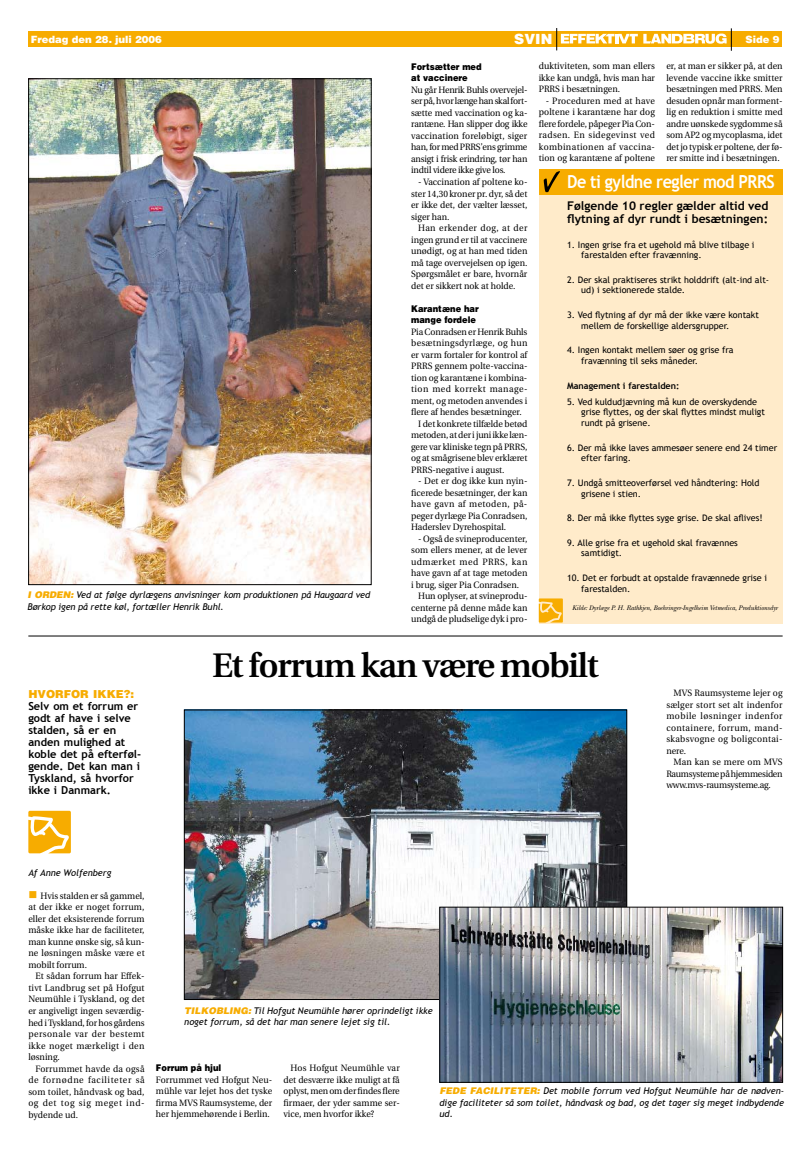
<style>
.page{position:relative;width:811px;height:1149px;background:#fff}
.page>*{position:absolute;margin:0;border:0;box-sizing:border-box;transform-origin:0 0}
.t1{font:600 34px "Utopia";letter-spacing:-.035em;color:#000}
.t2{font:700 18px "Trebuchet MS";letter-spacing:-.03em;color:#fff;scale:.9 1}
.t3{font:900 14px "Switzerland";color:#fff}
.t4{font:700 12px/13px "Trebuchet MS";color:#000}
.t5{font:700 11px/12px "Trebuchet MS";color:#000}
.t6{font:900 11px "Helvetica";color:#f7ac00}
.t7{font:900 10px "Switzerland";color:#fff}
.t8{font:9.2px/11.5px "Utopia";color:#000;text-align:justify;scale:.95 1}
.t9{font:italic 9.2px/11.5px "Trebuchet MS";color:#000}
.t10{font:900 9.2px/11.5px "Switzerland";color:#000;scale:.9 1}
.t11{font:9.2px "Utopia";letter-spacing:.03em;color:#000;scale:.95 1}
.t12{font:9.2px "Utopia";letter-spacing:.05em;color:#000;scale:.95 1}
.t13{font:9.2px "Utopia";letter-spacing:.055em;color:#000;scale:.95 1}
.t14{font:9px/10.6px "Trebuchet MS";color:#000}
.t15{font:700 9px "Trebuchet MS";color:#000}
.t16{font:italic 7px "Nebraska";color:#000;scale:.95 1}
.s1{font-family:"Helvetica";font-weight:900;color:#f7ac00}
.s2{color:#f7ac00}
</style>
<div class="page">
<div style="left:28px;top:31px;width:754px;height:16px;background:#f7ac00"></div>
<svg style="left:556px;top:28px;width:176px;height:23px"></svg>
<img style="left:30px;top:80px;width:339px;height:502px">
<div style="left:539px;top:195px;width:243px;height:428px;background:#ffebca"></div>
<div style="left:539px;top:169px;width:243px;height:25px;background:#f7ac00"></div>
<svg style="left:544px;top:171px;width:16px;height:21px"></svg>
<svg style="left:539px;top:598px;width:24px;height:24px"></svg>
<hr style="left:28px;top:635px;width:754px;height:1px;background:#000">
<img style="left:186px;top:711px;width:439px;height:286px">
<svg style="left:28px;top:810px;width:43px;height:43px"></svg>
<img style="left:441px;top:908px;width:340px;height:172px">
<div style="left:439px;top:906px;width:344px;height:176px;border:1px solid #000"></div>
<p class="t7" style="left:31px;top:33px;width:133px">Fredag den 28. juli 2006</p>
<h3 class="t3" style="left:514px;top:30px;width:40px">SVIN</h3>
<p class="t7" style="left:745px;top:33px;width:35px">Side 9</p>
<p class="t9" style="left:28px;top:589px;width:344px"><span class="s1">I ORDEN:</span> Ved at følge dyrlægens anvisninger kom produktionen på Haugaard ved<br>Børkop igen på rette køl, fortæller Henrik Buhl.</p>
<p class="t10" style="left:411px;top:61px;width:80px">Fortsætter med at vaccinere</p>
<p class="t8" style="left:411px;top:84px;width:124px">Nu går Henrik Buhls overvejel&shy;ser på, hvor længe han skal fort&shy;sætte med vaccination og ka&shy;rantæne. Han slipper dog ikke vaccination foreløbigt, siger han, for med PRRS’ens grimme ansigt i frisk erindring, tør han indtil videre ikke give los.</p>
<p class="t8" style="left:411px;top:176px;width:124px;text-indent:7px">- Vaccination af poltene ko&shy;ster 14,30 kroner pr. dyr, så det er ikke det, der vælter læsset, siger han.</p>
<p class="t8" style="left:411px;top:222px;width:124px;text-indent:7px">Han erkender dog, at der ingen grund er til at vaccinere unødigt, og at han med tiden må tage overvejelsen op igen.<br>Spørgsmålet er bare, hvornår det er sikkert nok at holde.</p>
<p class="t10" style="left:411px;top:302px;width:77px">Karantæne har mange fordele</p>
<p class="t8" style="left:411px;top:326px;width:124px">Pia Conradsen er Henrik Buhls</p>
<p class="t11" style="left:411px;top:338px;width:124px">besætningsdyrlæge, og hun</p>
<p class="t8" style="left:411px;top:349px;width:124px">er varm fortaler for kontrol af</p>
<p class="t8" style="left:411px;top:360px;width:124px">PRRS gennem polte-vaccina-</p>
<p class="t8" style="left:411px;top:372px;width:124px">tion og karantæne i kombina-</p>
<p class="t12" style="left:411px;top:384px;width:124px">tion med korrekt manage-</p>
<p class="t8" style="left:411px;top:395px;width:124px">ment, og metoden anvendes i</p>
<p class="t8" style="left:411px;top:406px;width:118px">flere af hendes besætninger.</p>
<p class="t8" style="left:418px;top:418px;width:116px">I det konkrete tilfælde betød</p>
<p class="t8" style="left:411px;top:429px;width:124px">metoden, at der i juni ikke læn-</p>
<p class="t8" style="left:411px;top:441px;width:124px">gere var kliniske tegn på PRRS,</p>
<p class="t8" style="left:411px;top:452px;width:124px">og at smågrisene blev erklæret</p>
<p class="t8" style="left:411px;top:464px;width:100px">PRRS-negative i august.</p>
<p class="t8" style="left:411px;top:475px;width:124px;text-indent:7px">- Det er dog ikke kun nyin&shy;ficerede besætninger, der kan have gavn af metoden, på&shy;peger dyrlæge Pia Conradsen, Haderslev Dyrehospital.</p>
<p class="t8" style="left:418px;top:533px;width:116px">- Også de svineproducenter,</p>
<p class="t8" style="left:411px;top:544px;width:124px">som ellers mener, at de lever</p>
<p class="t13" style="left:411px;top:556px;width:124px">udmærket med PRRS, kan</p>
<p class="t8" style="left:411px;top:567px;width:124px">have gavn af at tage metoden</p>
<p class="t8" style="left:411px;top:579px;width:115px">i brug, siger Pia Conradsen.</p>
<p class="t8" style="left:418px;top:590px;width:116px">Hun oplyser, at svineprodu-</p>
<p class="t8" style="left:411px;top:602px;width:124px">centerne på denne måde kan</p>
<p class="t8" style="left:411px;top:613px;width:124px">undgå de pludselige dyk i pro-</p>
<p class="t8" style="left:539px;top:61px;width:124px">duktiviteten, som man ellers ikke kan undgå, hvis man har PRRS i besætningen.</p>
<p class="t8" style="left:539px;top:95px;width:124px;text-indent:7px">- Proceduren med at have poltene i karantæne har dog flere fordele, påpeger Pia Con&shy;radsen. En sidegevinst ved kombinationen af vaccina&shy;tion og karantæne af poltene</p>
<p class="t8" style="left:666px;top:61px;width:124px">er, at man er sikker på, at den levende vaccine ikke smitter besætningen med PRRS. Men desuden opnår man forment&shy;lig en reduktion i smitte med andre uønskede sygdomme så som AP2 og mycoplasma, idet det jo typisk er poltene, der fø&shy;rer smitte ind i besætningen.</p>
<h2 class="t2" style="left:567px;top:171px;width:232px">De ti gyldne regler mod PRRS</h2>
<h3 class="t4" style="left:567px;top:199px;width:203px">Følgende 10 regler gælder altid ved flytning af dyr rundt i besætningen:</h3>
<p class="t14" style="left:581px;top:239px;width:175px;text-indent:-14px">1. Ingen grise fra et ugehold må blive tilbage i farestalden efter fravænning.</p>
<p class="t14" style="left:581px;top:274px;width:189px;text-indent:-14px">2. Der skal praktiseres strikt holddrift (alt-ind alt&shy;ud) i sektionerede stalde.</p>
<p class="t14" style="left:581px;top:309px;width:179px;text-indent:-14px">3. Ved flytning af dyr må der ikke være kontakt mellem de forskellige aldersgrupper.</p>
<p class="t14" style="left:581px;top:345px;width:154px;text-indent:-14px">4. Ingen kontakt mellem søer og grise fra fravænning til seks måneder.</p>
<p class="t15" style="left:567px;top:379px;width:114px">Management i farestalden:</p>
<p class="t14" style="left:581px;top:396px;width:185px;text-indent:-14px">5. Ved kuldudjævning må kun de overskydende grise flyttes, og der skal flyttes mindst muligt rundt på grisene.</p>
<p class="t14" style="left:581px;top:442px;width:197px;text-indent:-14px">6. Der må ikke laves ammesøer senere end 24 timer efter faring.</p>
<p class="t14" style="left:581px;top:477px;width:180px;text-indent:-14px">7. Undgå smitteoverførsel ved håndtering: Hold grisene i stien.</p>
<p class="t14" style="left:567px;top:512px;width:197px">8. Der må ikke flyttes syge grise. De skal aflives!</p>
<p class="t14" style="left:581px;top:537px;width:158px;text-indent:-14px">9. Alle grise fra et ugehold skal fravænnes samtidigt.</p>
<p class="t14" style="left:581px;top:572px;width:187px;text-indent:-14px">10. Det er forbudt at opstalde fravænnede grise i farestalden.</p>
<p class="t16" style="left:572px;top:603px;width:218px">Kilde: Dyrlæge P. H. Rathkjen, Boehringer-Ingelheim Vetmedica, Produktionsdyr</p>
<p class="t6" style="left:28px;top:686px;width:107px">HVORFOR IKKE?:</p>
<p class="t5" style="left:28px;top:700px;width:114px">Selv om et forrum er godt af have i selve stalden, så er en anden mulighed at koble det på efterføl&shy;gende. Det kan man i<br>Tyskland, så hvorfor ikke i Danmark.</p>
<h1 class="t1" style="left:212px;top:645px;width:388px">Et forrum kan være mobilt</h1>
<p class="t8" style="left:666px;top:687px;width:124px;text-indent:7px">MVS Raumsysteme lejer og sælger stort set alt indenfor mobile løsninger indenfor containere, forrum, mand&shy;skabsvogne og boligcontai&shy;nere.</p>
<p class="t8" style="left:666px;top:756px;width:124px;text-indent:7px">Man kan se mere om MVS Raumsysteme på hjemmesiden www.mvs-raumsysteme.ag.</p>
<p class="t9" style="left:28px;top:866px;width:85px">Af Anne Wolfenberg</p>
<p class="t8" style="left:28px;top:889px;width:124px"><span class="s2">■</span> Hvis stalden er så gammel, at der ikke er noget forrum, eller det eksisterende forrum måske ikke har de faciliteter, man kunne ønske sig, så kun&shy;ne løsningen måske være et mobilt forrum.</p>
<p class="t8" style="left:28px;top:970px;width:124px;text-indent:7px">Et sådan forrum har Effek&shy;tivt Landbrug set på Hofgut Neumühle i Tyskland, og det er angiveligt ingen seværdig&shy;hed i Tyskland, for hos gårdens personale var der bestemt ikke noget mærkeligt i den løsning.</p>
<p class="t8" style="left:28px;top:1062px;width:124px;text-indent:7px">Forrummet havde da også de fornødne faciliteter så som toilet, håndvask og bad, og det tog sig meget ind&shy;bydende ud.</p>
<p class="t10" style="left:156px;top:1061px;width:74px">Forrum på hjul</p>
<p class="t9" style="left:184px;top:1004px;width:250px"><span class="s1">TILKOBLING:</span> Til Hofgut Neumühle hører oprindeligt ikke noget forrum, så det har man senere lejet sig til.</p>
<p class="t8" style="left:156px;top:1073px;width:124px">Forrummet ved Hofgut Neu&shy;mühle var lejet hos det tyske firma MVS Raumsysteme, der her hjemmehørende i Berlin.</p>
<p class="t8" style="left:283px;top:1062px;width:124px;text-indent:7px">Hos Hofgut Neumühle var det desværre ikke muligt at få oplyst, men om der findes flere firmaer, der yder samme ser&shy;vice, men hvorfor ikke?</p>
<p class="t9" style="left:439px;top:1084px;width:346px;text-align:justify"><span class="s1">FEDE FACILITETER:</span> Det mobile forrum ved Hofgut Neumühle har de nødven&shy;dige faciliteter så som toilet, håndvask og bad, og det tager sig meget indbydende ud.</p>
</div>
